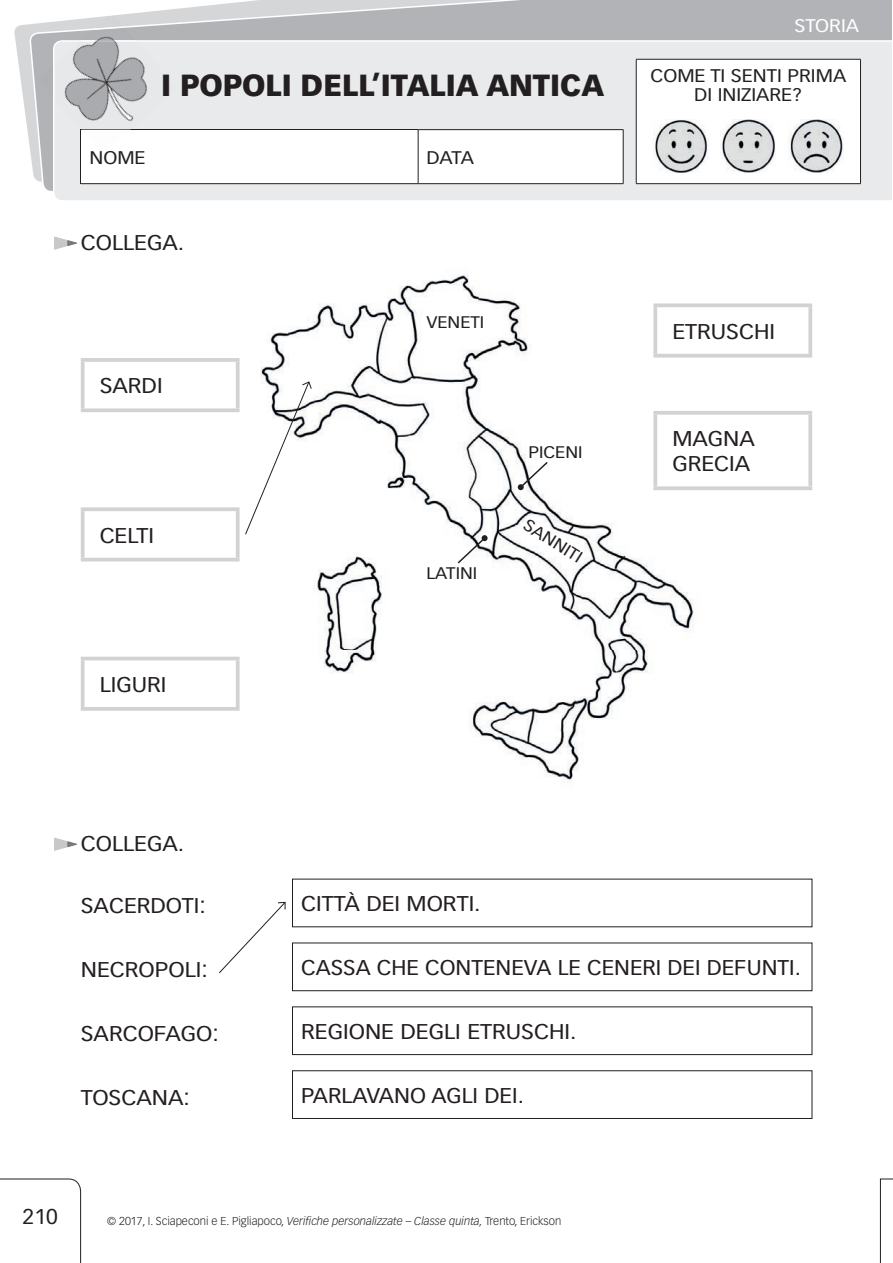
<style>
.page{position:relative;width:893px;height:1263px;background:#fff}
.page>*{position:absolute;margin:0;border:0;box-sizing:border-box;transform-origin:0 0}
.t1{font:900 30px "Vectora LT Std";color:#231f20}
.t2{font:21px/25.2px "Vectora LT Std";color:#231f20;scale:1.1 1}
.t3{font:21px "Vectora LT Std";color:#231f20;scale:1.07 1}
.t4{font:21px "Vectora LT Std";color:#231f20;scale:1.08 1}
.t5{font:21px "Vectora LT Std";color:#231f20}
.t6{font:18px/19.5px "Vectora LT Std";color:#231f20;text-align:center;scale:1.1 1}
.t7{font:18px "Vectora LT Std";color:#fff;scale:1.1 1}
.t8{font:16.5px "Vectora LT Std";color:#231f20;scale:1.1 1}
.t9{font:300 11.25px "Vectora LT Std";color:#231f20}
.s1{font-style:italic}
</style>
<div class="page">
<img style="left:260px;top:274px;width:449px;height:509px">
<svg style="left:29px;top:0;width:863px;height:191px;background:#bfc0c4"></svg>
<div style="left:53px;top:40px;width:839px;height:160px;background:#e9eaeb"></div>
<hr style="left:81px;top:129px;width:337px;height:1px;background:#231f20">
<hr style="left:418px;top:129px;width:205px;height:1px;background:#231f20">
<hr style="left:623px;top:130px;width:1px;height:53px;background:#231f20">
<div style="left:636px;top:59px;width:224px;height:125px;background:#fff"></div>
<hr style="left:636px;top:59px;width:225px;height:1px;background:#231f20">
<hr style="left:636px;top:59px;width:1px;height:124px;background:#231f20">
<hr style="left:860px;top:59px;width:1px;height:124px;background:#231f20">
<hr style="left:636px;top:183px;width:225px;height:1px;background:#231f20">
<img style="left:655px;top:119px;width:53px;height:54px">
<img style="left:721px;top:119px;width:54px;height:54px">
<img style="left:788px;top:119px;width:55px;height:54px">
<img style="left:95px;top:15px;width:28px;height:11px">
<img style="left:37px;top:28px;width:98px;height:69px">
<img style="left:93px;top:26px;width:31px;height:4px">
<img style="left:55px;top:42px;width:122px;height:87px">
<img style="left:53px;top:40px;width:83px;height:59px">
<img style="left:82px;top:129px;width:48px;height:1px">
<svg style="left:81px;top:130px;width:542px;height:54px"></svg>
<svg style="left:54px;top:237px;width:23px;height:13px"></svg>
<svg style="left:653px;top:303px;width:159px;height:4px"></svg>
<svg style="left:653px;top:307px;width:4px;height:47px"></svg>
<svg style="left:808px;top:307px;width:4px;height:47px"></svg>
<svg style="left:653px;top:354px;width:159px;height:4px"></svg>
<svg style="left:653px;top:411px;width:159px;height:4px"></svg>
<svg style="left:653px;top:415px;width:4px;height:71px"></svg>
<svg style="left:808px;top:415px;width:4px;height:71px"></svg>
<svg style="left:653px;top:486px;width:159px;height:4px"></svg>
<hr style="left:81px;top:358px;width:159px;height:4px;background:#d1d2d4">
<svg style="left:81px;top:362px;width:4px;height:46px"></svg>
<svg style="left:236px;top:362px;width:4px;height:46px"></svg>
<svg style="left:81px;top:408px;width:159px;height:4px"></svg>
<svg style="left:81px;top:507px;width:159px;height:4px"></svg>
<svg style="left:81px;top:511px;width:4px;height:47px"></svg>
<svg style="left:236px;top:511px;width:4px;height:47px"></svg>
<hr style="left:81px;top:558px;width:159px;height:3px;background:#d1d2d4">
<hr style="left:81px;top:657px;width:159px;height:3px;background:#d1d2d4">
<svg style="left:81px;top:660px;width:4px;height:47px"></svg>
<svg style="left:236px;top:660px;width:4px;height:47px"></svg>
<hr style="left:81px;top:707px;width:159px;height:4px;background:#d1d2d4">
<svg style="left:245px;top:381px;width:67px;height:154px"></svg>
<svg style="left:219px;top:901px;width:67px;height:73px"></svg>
<div style="left:292px;top:943px;width:520px;height:48px;border:1px solid #231f20"></div>
<div style="left:292px;top:1007px;width:520px;height:48px;border:1px solid #231f20"></div>
<div style="left:292px;top:1070px;width:520px;height:49px;border:1px solid #231f20"></div>
<svg style="left:54px;top:838px;width:23px;height:13px"></svg>
<svg style="left:456px;top:535px;width:32px;height:30px"></svg>
<svg style="left:518px;top:460px;width:31px;height:30px"></svg>
<svg style="left:0;top:1178px;width:81px;height:85px"></svg>
<svg style="left:880px;top:1178px;width:13px;height:85px"></svg>
<h1 class="t1" style="left:161px;top:67px;width:444px">I POPOLI DELL’ITALIA ANTICA</h1>
<p class="t6" style="left:89px;top:148px;width:53px">NOME</p>
<p class="t6" style="left:427px;top:148px;width:45px">DATA</p>
<p class="t2" style="left:81px;top:230px;width:96px">COLLEGA.</p>
<p class="t2" style="left:100px;top:373px;width:59px">SARDI</p>
<p class="t2" style="left:100px;top:523px;width:51px">CELTI</p>
<p class="t2" style="left:100px;top:672px;width:62px">LIGURI</p>
<p class="t8" style="left:426px;top:312px;width:54px">VENETI</p>
<p class="t8" style="left:426px;top:564px;width:48px">LATINI</p>
<p class="t8" style="left:528px;top:443px;width:51px">PICENI</p>
<p class="t8" style="left:530px;top:515px;width:61px;rotate:32deg">SANNITI</p>
<p class="t7" style="left:794px;top:15px;width:60px">STORIA</p>
<p class="t6" style="left:650px;top:66px;width:179px">COME TI SENTI PRIMA<br>DI INIZIARE?</p>
<p class="t2" style="left:672px;top:319px;width:95px">ETRUSCHI</p>
<p class="t2" style="left:672px;top:426px;width:77px">MAGNA<br>GRECIA</p>
<p class="t2" style="left:81px;top:831px;width:96px">COLLEGA.</p>
<p class="t2" style="left:81px;top:893px;width:115px">SACERDOTI:</p>
<p class="t2" style="left:301px;top:891px;width:165px">CITTÀ DEI MORTI.</p>
<p class="t2" style="left:81px;top:957px;width:117px">NECROPOLI:</p>
<p class="t3" style="left:301px;top:955px;width:469px">CASSA CHE CONTENEVA LE CENERI DEI DEFUNTI.</p>
<p class="t2" style="left:81px;top:1021px;width:127px">SARCOFAGO:</p>
<p class="t2" style="left:301px;top:1019px;width:252px">REGIONE DEGLI ETRUSCHI.</p>
<p class="t2" style="left:81px;top:1085px;width:101px">TOSCANA:</p>
<p class="t4" style="left:301px;top:1083px;width:208px">PARLAVANO AGLI DEI.</p>
<p class="t5" style="left:23px;top:1204px;width:37px">210</p>
<p class="t9" style="left:107px;top:1214px;width:456px">© 2017, I. Sciapeconi e E. Pigliapoco, <span class="s1">Verifiche personalizzate – Classe quinta,</span> Trento, Erickson</p>
</div>
